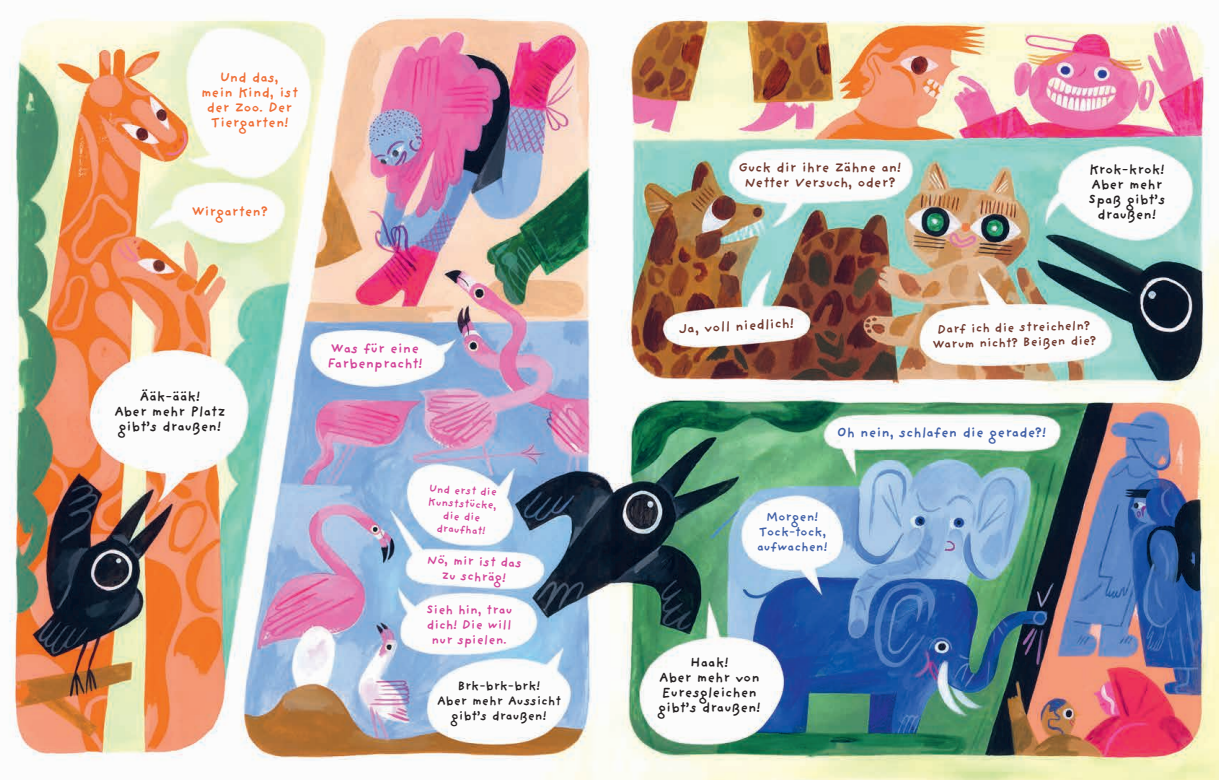
<style>
.page{position:relative;width:1219px;height:780px;background:#fff}
.page>*{position:absolute;margin:0;border:0;box-sizing:border-box;transform-origin:0 0}
.t1{font:700 14px/15px "Providence Sans Pro";color:#231f20;text-align:center}
.t2{font:700 14px/15px "Providence Sans Pro";color:#703a2f;text-align:center}
.t3{font:700 14px/15px "Providence Sans Pro";color:#ef6e36;text-align:center}
.t4{font:700 14px "Providence Sans Pro";color:#4060a7}
.t5{font:700 14px/15px "Providence Sans Pro";color:#d24498}
.t6{font:700 13px/15px "Providence Sans Pro";color:#d24498;text-align:center}
.t7{font:700 13px/15px "Providence Sans Pro";color:#231f20;text-align:center}
.t8{font:700 13px/14.9px "Providence Sans Pro";color:#703a2f;text-align:center}
.t9{font:700 13px/15px "Providence Sans Pro";color:#4060a7;text-align:center}
.t10{font:700 11px/13px "Providence Sans Pro";color:#d24498;text-align:center}
</style>
<div class="page">
<img style="left:9px;top:15px;width:1210px;height:765px">
<p class="t3" style="left:201px;top:70px;width:98px">Und das,<br>mein Kind, ist der Zoo. Der<br>Tiergarten!</p>
<p class="t3" style="left:191px;top:204px;width:78px">Wirgarten?</p>
<p class="t1" style="left:114px;top:388px;width:113px">Ääk-ääk!<br>Aber mehr Platz gibt’s draußen!</p>
<p class="t5" style="left:327px;top:341px;width:97px">Was für eine<br>Farbenpracht!</p>
<p class="t10" style="left:429px;top:482px;width:70px;rotate:3deg">Und erst die<br>Kunststücke, die die draufhat!</p>
<p class="t6" style="left:427px;top:552px;width:96px;rotate:2deg">Nö, mir ist das zu schräg!</p>
<p class="t6" style="left:426px;top:601px;width:88px">Sieh hin, trau dich! Die will nur spielen.</p>
<p class="t7" style="left:437px;top:677px;width:126px">Brk-brk-brk!<br>Aber mehr Aussicht gibt’s draußen!</p>
<p class="t2" style="left:739px;top:160px;width:164px">Guck dir ihre Zähne an!<br>Netter Versuch, oder?</p>
<p class="t1" style="left:1088px;top:162px;width:79px">Krok-krok!<br>Aber mehr<br>Spaß gibt’s draußen!</p>
<p class="t2" style="left:678px;top:321px;width:117px;rotate:-3deg">Ja, voll niedlich!</p>
<p class="t8" style="left:931px;top:322px;width:166px;rotate:-2deg">Darf ich die streicheln?<br>Warum nicht? Beißen die?</p>
<p class="t4" style="left:837px;top:424px;width:211px">Oh nein, schlafen die gerade?!</p>
<p class="t9" style="left:757px;top:508px;width:72px">Morgen!<br>Tock-tock, aufwachen!</p>
<p class="t1" style="left:658px;top:654px;width:104px">Haak!<br>Aber mehr von<br>Euresgleichen gibt’s draußen!</p>
</div>
